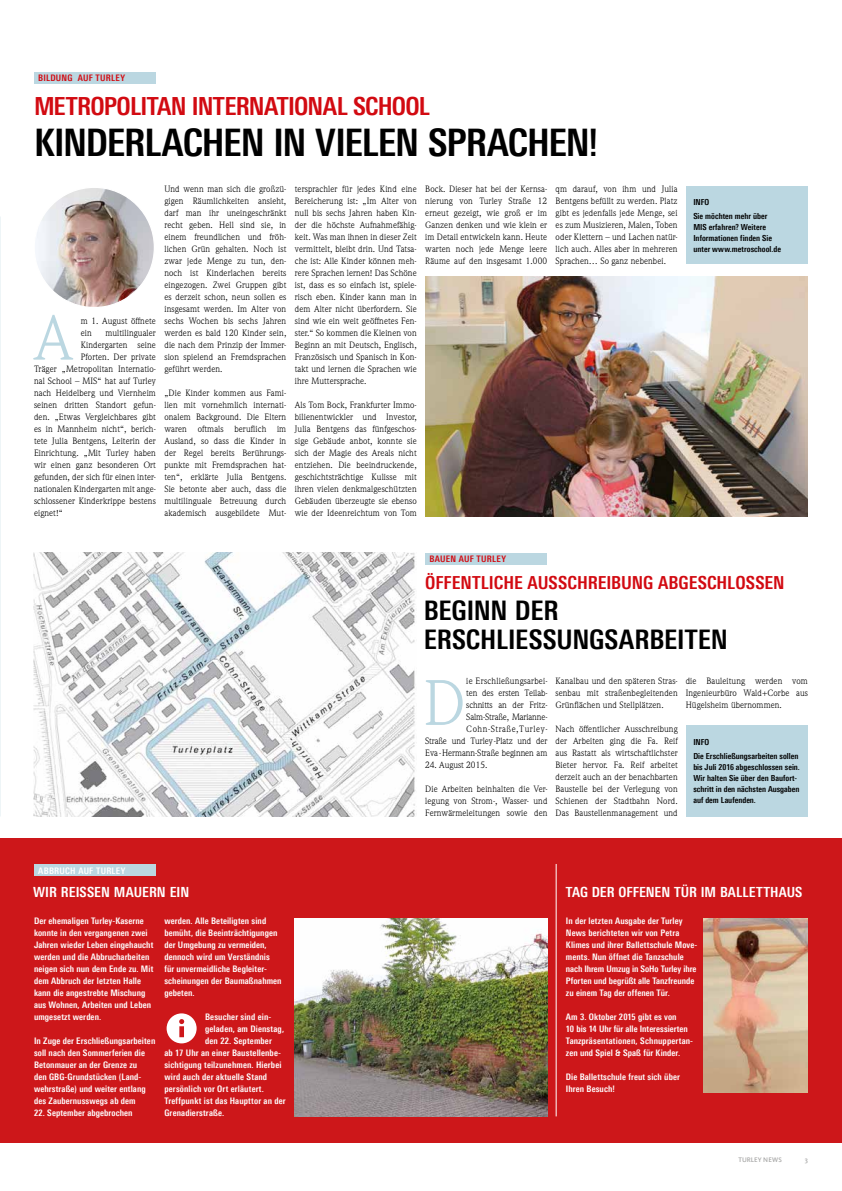
<style>
.page{position:relative;width:842px;height:1191px;background:#fff}
.page>*{position:absolute;margin:0;border:0;box-sizing:border-box;transform-origin:0 0}
.t1{font:62.9px "Weidemann Std";color:#bbd7e1}
.t2{font:700 38px "Linotype Univers 620 Cn";letter-spacing:-.03em;color:#000}
.t3{font:700 27px/29px "Linotype Univers 620 Cn";letter-spacing:-.005em;color:#000}
.t4{font:700 25px "Linotype Univers 620 Cn";letter-spacing:-.03em;color:#d20a11}
.t5{font:700 18px "Linotype Univers 620 Cn";color:#d20a11}
.t6{font:700 14px "Linotype Univers 620 Cn";letter-spacing:.005em;color:#fff}
.t7{font:9px/12px "Weidemann Std";letter-spacing:.01em;color:#000;text-align:justify}
.t8{font:700 9px/12px "Linotype Univers 620 Cn";letter-spacing:.01em;color:#fff}
.t9{font:9px/12px "Weidemann Std";letter-spacing:-.01em;color:#000;text-align:right}
.t10{font:700 9px "Linotype Univers 620 Cn";letter-spacing:.025em;color:#d20a11}
.t11{font:700 8.3px/11px "Linotype Univers 620 Cn";color:#000}
.t12{font:500 7px "Kievit";color:#a8a8a7}
.t13{font:500 6.8px "Kievit";color:#a8a8a7}
</style>
<div class="page">
<div style="left:0;top:838px;width:842px;height:305px;background:#cd171a"></div>
<div style="left:34px;top:72px;width:122px;height:12px;background:#bbd7e1"></div>
<div style="left:425px;top:553px;width:122px;height:11px;background:#bbd7e1"></div>
<img style="left:425px;top:276px;width:383px;height:240px">
<div style="left:34px;top:864px;width:122px;height:12px;background:#bbd7e1"></div>
<img style="left:703px;top:918px;width:105px;height:174px">
<hr style="left:556px;top:864px;width:1px;height:252px;background:#fff">
<img style="left:295px;top:918px;width:252px;height:198px">
<img style="left:33px;top:552px;width:383px;height:264px">
<img style="left:34px;top:187px;width:120px;height:120px;border-radius:60px">
<div style="left:686px;top:725px;width:122px;height:91px;background:#bbd7e1"></div>
<div style="left:686px;top:187px;width:122px;height:77px;background:#bbd7e1"></div>
<svg style="left:167px;top:1013px;width:30px;height:30px"></svg>
<p class="t10" style="left:38px;top:73px;width:88px">BILDUNG AUF TURLEY</p>
<h3 class="t4" style="left:34px;top:92px;width:397px">METROPOLITAN INTERNATIONAL SCHOOL</h3>
<h2 class="t2" style="left:34px;top:120px;width:566px">KINDERLACHEN IN VIELEN SPRACHEN!</h2>
<h1 class="t1" style="left:34px;top:301px;width:40px">A</h1>
<p class="t7" style="left:81px;top:315px;width:77px">m 1. August öffnete ein</p>
<p class="t7" style="left:105px;top:327px;width:52px">multilingualer</p>
<p class="t7" style="left:81px;top:339px;width:77px">Kindergarten seine</p>
<p class="t7" style="left:81px;top:351px;width:77px">Pforten. Der private</p>
<p class="t7" style="left:34px;top:363px;width:123px">Träger „Metropolitan Internatio-</p>
<p class="t7" style="left:34px;top:375px;width:123px">nal School – MIS“ hat auf Turley</p>
<p class="t7" style="left:34px;top:387px;width:123px">nach Heidelberg und Viernheim</p>
<p class="t7" style="left:34px;top:399px;width:123px">seinen dritten Standort gefun-</p>
<p class="t7" style="left:34px;top:411px;width:123px">den. „Etwas Vergleichbares gibt</p>
<p class="t7" style="left:34px;top:423px;width:123px">es in Mannheim nicht“, berich-</p>
<p class="t7" style="left:34px;top:435px;width:123px">tete Julia Bentgens, Leiterin der</p>
<p class="t7" style="left:34px;top:447px;width:123px">Einrichtung. „Mit Turley haben</p>
<p class="t7" style="left:34px;top:459px;width:123px">wir einen ganz besonderen Ort</p>
<p class="t7" style="left:34px;top:471px;width:123px">gefunden, der sich für einen inter-</p>
<p class="t7" style="left:34px;top:483px;width:123px">nationalen Kindergarten mit ange-</p>
<p class="t7" style="left:34px;top:495px;width:123px">schlossener Kinderkrippe bestens</p>
<p class="t7" style="left:34px;top:507px;width:30px">eignet!“</p>
<p class="t7" style="left:164px;top:183px;width:123px">Und wenn man sich die großzü&shy;gigen Räumlichkeiten ansieht, darf man ihr uneingeschränkt recht geben. Hell sind sie, in einem freundlichen und fröh&shy;lichen Grün gehalten. Noch ist zwar jede Menge zu tun, den&shy;noch ist Kinderlachen bereits eingezogen. Zwei Gruppen gibt es derzeit schon, neun sollen es insgesamt werden. Im Alter von sechs Wochen bis sechs Jahren werden es bald 120 Kinder sein, die nach dem Prinzip der Immer&shy;sion spielend an Fremdsprachen geführt werden.</p>
<p class="t7" style="left:164px;top:387px;width:123px">„Die Kinder kommen aus Fami&shy;lien mit vornehmlich internati&shy;onalem Background. Die Eltern waren oftmals beruflich im Ausland, so dass die Kinder in der Regel bereits Berührungs&shy;punkte mit Fremdsprachen hat&shy;ten“, erklärte Julia Bentgens.<br>Sie betonte aber auch, dass die multilinguale Betreuung durch akademisch ausgebildete Mut-</p>
<p class="t7" style="left:295px;top:183px;width:123px">tersprachler für jedes Kind eine Bereicherung ist: „Im Alter von null bis sechs Jahren haben Kin&shy;der die höchste Aufnahmefähig&shy;keit. Was man ihnen in dieser Zeit vermittelt, bleibt drin. Und Tatsa&shy;che ist: Alle Kinder können meh&shy;rere Sprachen lernen! Das Schöne ist, dass es so einfach ist, spiele&shy;risch eben. Kinder kann man in dem Alter nicht überfordern. Sie sind wie ein weit geöffnetes Fen&shy;ster.“ So kommen die Kleinen von Beginn an mit Deutsch, Englisch, Französisch und Spanisch in Kon&shy;takt und lernen die Sprachen wie ihre Muttersprache.</p>
<p class="t7" style="left:295px;top:399px;width:123px">Als Tom Bock, Frankfurter Immo&shy;bilienentwickler und Investor, Julia Bentgens das fünfgeschos&shy;sige Gebäude anbot, konnte sie sich der Magie des Areals nicht entziehen. Die beeindruckende, geschichtsträchtige Kulisse mit ihren vielen denkmalgeschützten Gebäuden überzeugte sie ebenso wie der Ideenreichtum von Tom</p>
<p class="t7" style="left:425px;top:183px;width:123px">Bock. Dieser hat bei der Kernsa&shy;nierung von Turley Straße 12 erneut gezeigt, wie groß er im Ganzen denken und wie klein er im Detail entwickeln kann. Heute warten noch jede Menge leere Räume auf den insgesamt 1.000</p>
<p class="t7" style="left:556px;top:183px;width:123px">qm darauf, von ihm und Julia Bentgens befüllt zu werden. Platz gibt es jedenfalls jede Menge, sei es zum Musizieren, Malen, Toben oder Klettern – und Lachen natür&shy;lich auch. Alles aber in mehreren Sprachen… So ganz nebenbei.</p>
<p class="t11" style="left:693px;top:195px;width:76px;line-height:13.8px">INFO<br>Sie möchten mehr über</p>
<p class="t11" style="left:693px;top:221px;width:89px">MIS erfahren? Weitere<br>Informationen finden Sie unter www.metroschool.de</p>
<p class="t10" style="left:429px;top:553px;width:78px">BAUEN AUF TURLEY</p>
<h3 class="t3" style="left:424px;top:595px;width:306px">BEGINN DER<br>ERSCHLIESSUNGSARBEITEN</h3>
<h3 class="t5" style="left:425px;top:572px;width:361px">ÖFFENTLICHE AUSSCHREIBUNG ABGESCHLOSSEN</h3>
<p class="t8" style="left:38px;top:864px;width:89px">ABBRUCH AUF TURLEY</p>
<h3 class="t6" style="left:33px;top:884px;width:158px">WIR REISSEN MAUERN EIN</h3>
<p class="t8" style="left:34px;top:915px;width:121px">Der ehemaligen Turley-Kaserne konnte in den vergangenen zwei<br>Jahren wieder Leben eingehaucht werden und die Abbrucharbeiten neigen sich nun dem Ende zu. Mit dem Abbruch der letzten Halle kann die angestrebte Mischung aus Wohnen, Arbeiten und Leben umgesetzt werden.</p>
<p class="t8" style="left:34px;top:1035px;width:123px">In Zuge der Erschließungsarbeiten soll nach den Sommerferien die<br>Betonmauer an der Grenze zu<br>den GBG-Grundstücken (Land&shy;wehrstraße) und weiter entlang des Zaubernusswegs ab dem</p>
<p class="t8" style="left:34px;top:1107px;width:100px">22. September abgebrochen</p>
<p class="t8" style="left:164px;top:915px;width:119px">werden. Alle Beteiligten sind bemüht, die Beeinträchtigungen der Umgebung zu vermeiden, dennoch wird um Verständnis für unvermeidliche Begleiter&shy;scheinungen der Baumaßnahmen gebeten.</p>
<p class="t8" style="left:205px;top:1011px;width:68px">Besucher sind ein-</p>
<p class="t8" style="left:205px;top:1023px;width:81px">geladen, am Dienstag,</p>
<p class="t8" style="left:205px;top:1035px;width:68px">den 22. September</p>
<p class="t8" style="left:164px;top:1047px;width:118px">ab 17 Uhr an einer Baustellenbe-</p>
<p class="t8" style="left:164px;top:1059px;width:119px">sichtigung teilzunehmen. Hierbei</p>
<p class="t8" style="left:164px;top:1071px;width:104px">wird auch der aktuelle Stand</p>
<p class="t8" style="left:164px;top:1083px;width:101px">persönlich vor Ort erläutert.</p>
<p class="t8" style="left:164px;top:1095px;width:123px">Treffpunkt ist das Haupttor an der</p>
<p class="t8" style="left:164px;top:1107px;width:61px">Grenadierstraße.</p>
<p class="t9" style="left:425px;top:675px;width:124px">ie Erschließungsarbei-<br>ten des ersten Teilab-<br>schnitts an der Fritz-<br>Salm-Straße, Marianne-<br>Cohn-Straße,Turley-<br>Straße und Turley-Platz und der<br>Eva -Hermann-Straße beginnen am</p>
<p class="t7" style="left:425px;top:759px;width:64px">24. August 2015.</p>
<p class="t7" style="left:425px;top:783px;width:124px">Die Arbeiten beinhalten die Ver&shy;legung von Strom-, Wasser- und Fernwärmeleitungen sowie den</p>
<h1 class="t1" style="left:423px;top:666px;width:45px">D</h1>
<p class="t7" style="left:555px;top:675px;width:124px">Kanalbau und den späteren Stras&shy;senbau mit straßenbegleitenden Grünflächen und Stellplätzen.</p>
<p class="t7" style="left:555px;top:723px;width:124px">Nach öffentlicher Ausschreibung der Arbeiten ging die Fa. Reif aus Rastatt als wirtschaftlichster Bieter hervor. Fa. Reif arbeitet derzeit auch an der benachbarten Baustelle bei der Verlegung von Schienen der Stadtbahn Nord.<br>Das Baustellenmanagement und</p>
<p class="t7" style="left:686px;top:675px;width:124px">die Bauleitung werden vom Ingenieurbüro Wald+Corbe aus Hügelsheim übernommen.</p>
<p class="t11" style="left:693px;top:735px;width:107px;line-height:13.8px">INFO<br>Die Erschließungsarbeiten sollen</p>
<p class="t11" style="left:693px;top:761px;width:108px">bis Juli 2016 abgeschlossen sein.<br>Wir halten Sie über den Baufort&shy;schritt in den nächsten Ausgaben auf dem Laufenden.</p>
<h3 class="t6" style="left:566px;top:884px;width:238px">TAG DER OFFENEN TÜR IM BALLETTHAUS</h3>
<p class="t8" style="left:566px;top:915px;width:133px">In der letzten Ausgabe der Turley News berichteten wir von Petra Klimes und ihrer Ballettschule Move&shy;ments. Nun öffnet die Tanzschule nach Ihrem Umzug in SoHo Turley ihre Pforten und begrüßt alle Tanzfreunde zu einem Tag der offenen Tür.</p>
<p class="t8" style="left:566px;top:1011px;width:129px">Am 3. Oktober 2015 gibt es von<br>10 bis 14 Uhr für alle Interessierten Tanzpräsentationen, Schnuppertan&shy;zen und Spiel &amp; Spaß für Kinder.</p>
<p class="t8" style="left:566px;top:1071px;width:116px">Die Ballettschule freut sich über<br>Ihren Besuch!</p>
<p class="t13" style="left:738px;top:1156px;width:45px">TURLEY NEWS</p>
<p class="t12" style="left:805px;top:1156px;width:5px">3</p>
</div>
